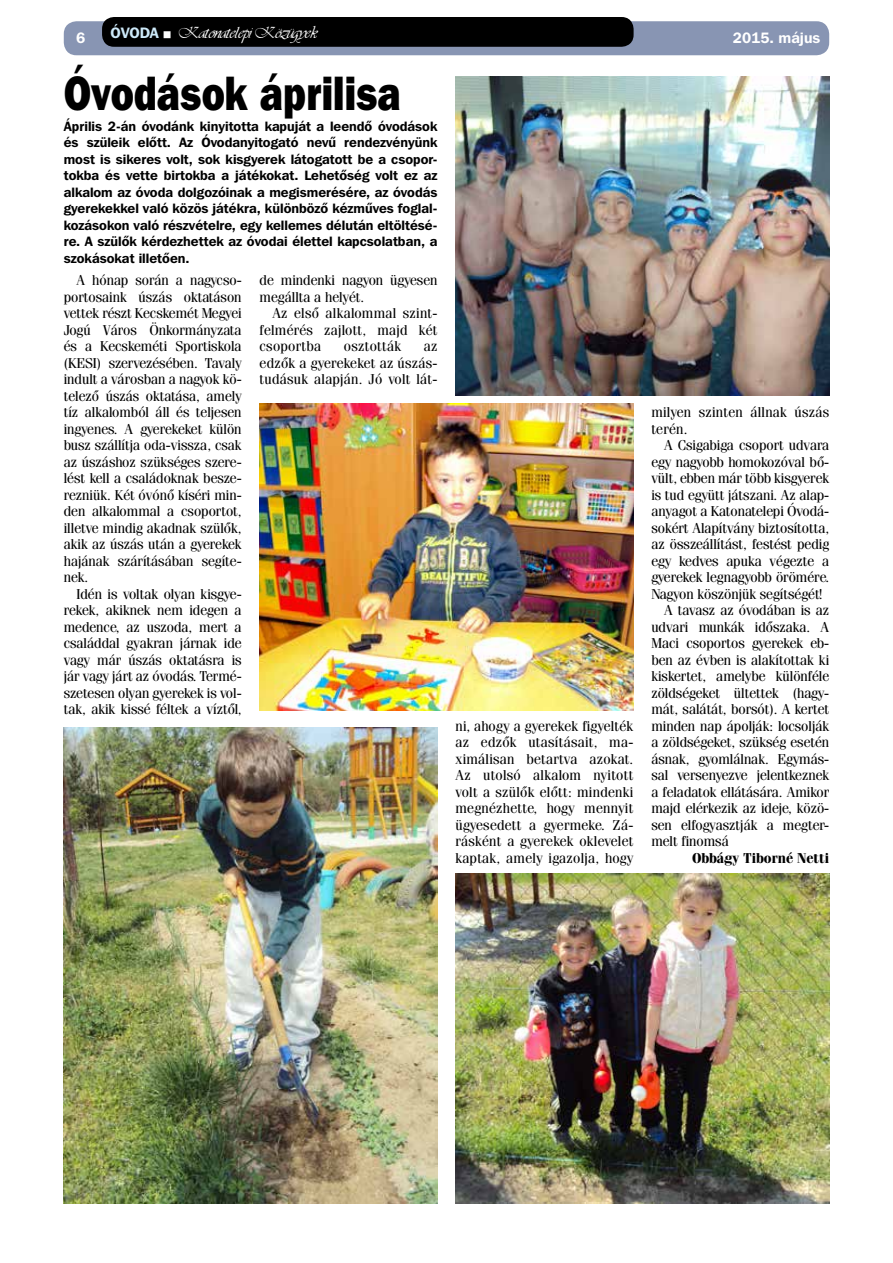
<style>
.page{position:relative;width:893px;height:1263px;background:#fff}
.page>*{position:absolute;margin:0;border:0;box-sizing:border-box;transform-origin:0 0}
.t1{font:48px "Franklin Gothic Hv PFL";color:#000;scale:.8 1}
.t2{font:15px "Vivienne PFL";letter-spacing:.01em;color:#fff}
.t3{font:700 15px "Franklin Gothic PFL";color:#fff}
.t4{font:14.25px/16.5px "Fenice PFL";color:#000;text-align:justify}
.t5{font:14.25px/16.5px "Fenice PFL";letter-spacing:.02em;color:#000}
.t6{font:700 14.25px "Fenice PFL";color:#000}
.t7{font:700 13.5px/16.5px "Franklin Gothic PFL";color:#000;text-align:justify}
.s1{font-family:"Franklin Gothic PFL";font-weight:700;color:#cde9f9}
</style>
<div class="page">
<div style="left:64px;top:21px;width:765px;height:34px;background:#8895b3;border-radius:13px"></div>
<div style="left:102px;top:17px;width:532px;height:30px;background:#000;border-radius:12px"></div>
<img style="left:455px;top:77px;width:374px;height:318px">
<img style="left:259px;top:404px;width:375px;height:306px">
<img style="left:455px;top:873px;width:374px;height:330px">
<img style="left:64px;top:727px;width:374px;height:476px">
<p class="t2" style="left:111px;top:23px;width:207px"><span class="s1">ÓVODA</span> ■ Katonatelepi Közügyek</p>
<h1 class="t1" style="left:64px;top:62px;width:423px">Óvodások áprilisa</h1>
<p class="t7" style="left:64px;top:117px;width:375px">Április 2-án óvodánk kinyitotta kapuját a leendő óvodások és szüleik előtt. Az Óvodanyitogató nevű rendezvényünk most is sikeres volt, sok kisgyerek látogatott be a csopor&shy;tokba és vette birtokba a játékokat. Lehetőség volt ez az alkalom az óvoda dolgozóinak a megismerésére, az óvodás gyerekekkel való közös játékra, különböző kézműves foglal&shy;kozásokon való részvételre, egy kellemes délután eltöltésé&shy;re. A szülők kérdezhettek az óvodai élettel kapcsolatban, a szokásokat illetően.</p>
<p class="t4" style="left:64px;top:272px;width:179px;text-indent:13px">A hónap során a nagycso&shy;portosaink úszás oktatáson vettek részt Kecskemét Megyei Jogú Város Önkormányzata és a Kecskeméti Sportiskola (KESI) szervezésében. Tavaly indult a városban a nagyok kö&shy;telező úszás oktatása, amely tíz alkalomból áll és teljesen ingyenes. A gyerekeket külön busz szállítja oda-vissza, csak az úszáshoz szükséges szere&shy;lést kell a családoknak besze&shy;rezniük. Két óvónő kíséri min&shy;den alkalommal a csoportot, illetve mindig akadnak szülők, akik az úszás után a gyerekek hajának szárításában segíte&shy;nek.</p>
<p class="t4" style="left:64px;top:585px;width:179px;text-indent:13px">Idén is voltak olyan kisgye&shy;rekek, akiknek nem idegen a medence, az uszoda, mert a családdal gyakran járnak ide vagy már úszás oktatásra is jár vagy járt az óvodás. Termé&shy;szetesen olyan gyerekek is vol&shy;tak, akik kissé féltek a víztől,</p>
<p class="t3" style="left:76px;top:29px;width:11px">6</p>
<p class="t3" style="left:733px;top:29px;width:89px">2015. május</p>
<p class="t4" style="left:260px;top:272px;width:179px">de mindenki nagyon ügyesen megállta a helyét.</p>
<p class="t4" style="left:260px;top:305px;width:179px;text-indent:13px">Az első alkalommal szint&shy;felmérés zajlott, majd két csoportba</p>
<p class="t5" style="left:344px;top:338px;width:59px">osztották</p>
<p class="t4" style="left:260px;top:338px;width:179px;text-indent:164px">az edzők a gyerekeket az úszás&shy;tudásuk alapján. Jó volt lát-</p>
<p class="t5" style="left:651px;top:404px;width:179px">milyen szinten állnak úszás terén.</p>
<p class="t4" style="left:664px;top:437px;width:167px">A Csigabiga csoport udvara</p>
<p class="t4" style="left:651px;top:453px;width:179px">egy nagyobb homokozóval bő-</p>
<p class="t4" style="left:651px;top:470px;width:179px">vült, ebben már több kisgyerek</p>
<p class="t4" style="left:651px;top:486px;width:179px">is tud együtt játszani. Az alap-</p>
<p class="t4" style="left:651px;top:503px;width:179px">anyagot a Katonatelepi Óvodá-</p>
<p class="t4" style="left:651px;top:519px;width:179px">sokért Alapítvány biztosította,</p>
<p class="t4" style="left:651px;top:536px;width:179px">az összeállítást, festést pedig</p>
<p class="t4" style="left:651px;top:552px;width:179px">egy kedves apuka végezte a</p>
<p class="t4" style="left:651px;top:569px;width:179px">gyerekek legnagyobb örömére.</p>
<p class="t4" style="left:651px;top:585px;width:173px">Nagyon köszönjük segítségét!</p>
<p class="t4" style="left:664px;top:602px;width:167px">A tavasz az óvodában is az</p>
<p class="t4" style="left:651px;top:618px;width:179px">udvari munkák időszaka. A</p>
<p class="t4" style="left:651px;top:635px;width:179px">Maci csoportos gyerekek eb-</p>
<p class="t4" style="left:651px;top:651px;width:179px">ben az évben is alakítottak ki</p>
<p class="t4" style="left:651px;top:668px;width:179px">kiskertet, amelybe különféle</p>
<p class="t4" style="left:651px;top:684px;width:179px">zöldségeket ültettek (hagy-</p>
<p class="t4" style="left:651px;top:701px;width:179px">mát, salátát, borsót). A kertet</p>
<p class="t4" style="left:651px;top:717px;width:179px">minden nap ápolják: locsolják</p>
<p class="t4" style="left:651px;top:734px;width:179px">a zöldségeket, szükség esetén</p>
<p class="t4" style="left:651px;top:750px;width:179px">ásnak, gyomlálnak. Egymás-</p>
<p class="t4" style="left:651px;top:767px;width:179px">sal versenyezve jelentkeznek</p>
<p class="t4" style="left:651px;top:783px;width:179px">a feladatok ellátására. Amikor</p>
<p class="t4" style="left:651px;top:800px;width:179px">majd elérkezik az ideje, közö-</p>
<p class="t4" style="left:651px;top:816px;width:179px">sen elfogyasztják a megter-</p>
<p class="t4" style="left:651px;top:833px;width:79px">melt finomsá</p>
<p class="t6" style="left:692px;top:849px;width:138px">Obbágy Tiborné Netti</p>
<p class="t4" style="left:455px;top:717px;width:179px">ni, ahogy a gyerekek figyelték az edzők utasításait, ma&shy;ximálisan betartva azokat.<br>Az utolsó alkalom nyitott volt a szülők előtt: mindenki megnézhette, hogy mennyit ügyesedett a gyermeke. Zá&shy;rásként a gyerekek oklevelet kaptak, amely igazolja, hogy</p>
</div>
